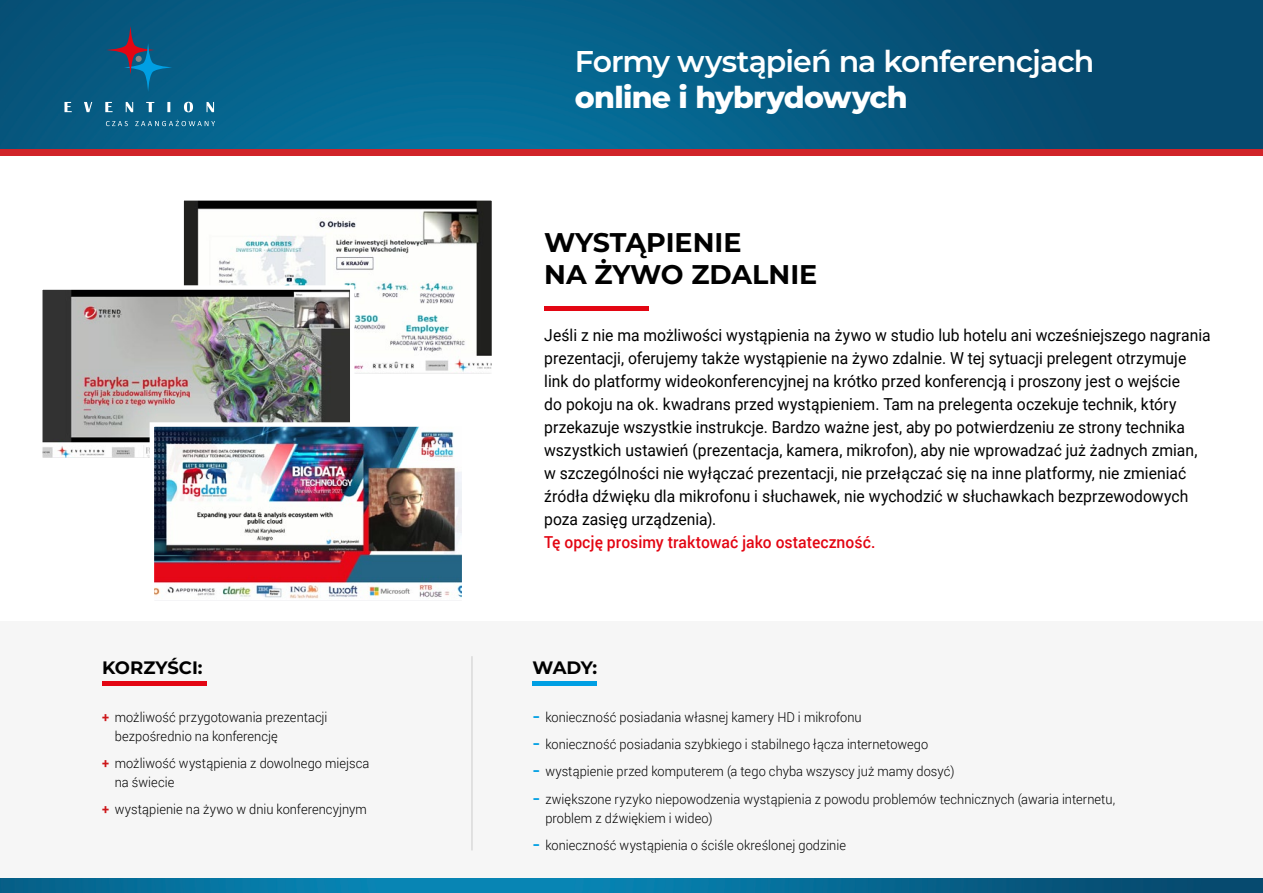
<style>
.page{position:relative;width:1263px;height:893px;background:#fff}
.page>*{position:absolute;margin:0;border:0;box-sizing:border-box;transform-origin:0 0}
.t1{font:600 30px "Montserrat";letter-spacing:-.03em;color:#fff}
.t2{font:800 30px "Montserrat";letter-spacing:-.02em;color:#fff}
.t3{font:700 27px/32.4px "Montserrat";color:#000}
.t4{font:700 18px "Montserrat";color:#000}
.t5{font:16.5px/23.1px "Roboto";color:#000;scale:.95 1}
.t6{font:500 16.5px "Roboto";color:#e30613;scale:.95 1}
.t7{font:300 13.5px/18.9px "Roboto";letter-spacing:.005em;color:#000;scale:.95 1}
.s1{font-weight:700;color:#cd171a}
.s2{font-weight:700;font-size:16.2px;color:#009fe3}
</style>
<div class="page">
<div style="left:0;top:621px;width:1263px;height:272px;background:#f6f6f6"></div>
<img style="left:0;top:0;width:1263px;height:149px">
<div style="left:0;top:149px;width:1263px;height:7px;background:#d12429"></div>
<svg style="left:64px;top:102px;width:150px;height:10px"></svg>
<svg style="left:106px;top:120px;width:109px;height:6px"></svg>
<svg style="left:106px;top:26px;width:67px;height:66px;background:#175980"></svg>
<hr style="left:544px;top:307px;width:104px;height:4px;background:#e30613">
<hr style="left:102px;top:681px;width:104px;height:4px;background:#e30613">
<hr style="left:533px;top:681px;width:64px;height:4px;background:#009fe3">
<hr style="left:471px;top:656px;width:2px;height:194px;background:#dadada">
<img style="left:0;top:879px;width:1263px;height:14px">
<svg style="left:183px;top:200px;width:309px;height:174px"></svg>
<img style="left:42px;top:283px;width:315px;height:175px">
<img style="left:147px;top:420px;width:315px;height:179px">
<h1 class="t1" style="left:575px;top:40px;width:521px">Formy wystąpień na konferencjach</h1>
<h1 class="t2" style="left:575px;top:75px;width:334px">online i hybrydowych</h1>
<h2 class="t3" style="left:544px;top:225px;width:274px">WYSTĄPIENIE<br>NA ŻYWO ZDALNIE</h2>
<p class="t5" style="left:544px;top:323px;width:703px">Jeśli z nie ma możliwości wystąpienia na żywo w studio lub hotelu ani wcześniejszego nagrania prezentacji, oferujemy także wystąpienie na żywo zdalnie. W tej sytuacji prelegent otrzymuje link do platformy wideokonferencyjnej na krótko przed konferencją i proszony jest o wejście<br>do pokoju na ok. kwadrans przed wystąpieniem. Tam na prelegenta oczekuje technik, który przekazuje wszystkie instrukcje. Bardzo ważne jest, aby po potwierdzeniu ze strony technika wszystkich ustawień (prezentacja, kamera, mikrofon), aby nie wprowadzać już żadnych zmian, w szczególności nie wyłączać prezentacji, nie przełączać się na inne platformy, nie zmieniać źródła dźwięku dla mikrofonu i słuchawek, nie wychodzić w słuchawkach bezprzewodowych poza zasięg urządzenia).</p>
<p class="t6" style="left:544px;top:531px;width:350px">Tę opcję prosimy traktować jako ostateczność.</p>
<p class="t4" style="left:102px;top:654px;width:102px">KORZYŚCI:</p>
<p class="t4" style="left:533px;top:654px;width:66px">WADY:</p>
<p class="t7" style="left:115px;top:707px;width:225px;text-indent:-13px"><span class="s1">+</span> możliwość przygotowania prezentacji bezpośrednio na konferencję</p>
<p class="t7" style="left:115px;top:753px;width:269px;text-indent:-13px"><span class="s1">+</span> możliwość wystąpienia z dowolnego miejsca na świecie</p>
<p class="t7" style="left:102px;top:799px;width:280px"><span class="s1">+</span> wystąpienie na żywo w dniu konferencyjnym</p>
<p class="t7" style="left:533px;top:707px;width:348px"><span class="s2">-</span> konieczność posiadania własnej kamery HD i mikrofonu</p>
<p class="t7" style="left:533px;top:734px;width:418px"><span class="s2">-</span> konieczność posiadania szybkiego i stabilnego łącza internetowego</p>
<p class="t7" style="left:533px;top:762px;width:446px"><span class="s2">-</span> wystąpienie przed komputerem (a tego chyba wszyscy już mamy dosyć)</p>
<p class="t7" style="left:545px;top:789px;width:601px;text-indent:-13px"><span class="s2">-</span> zwiększone ryzyko niepowodzenia wystąpienia z powodu problemów technicznych (awaria internetu, problem z dźwiękiem i wideo)</p>
<p class="t7" style="left:533px;top:835px;width:331px"><span class="s2">-</span> konieczność wystąpienia o ściśle określonej godzinie</p>
</div>
